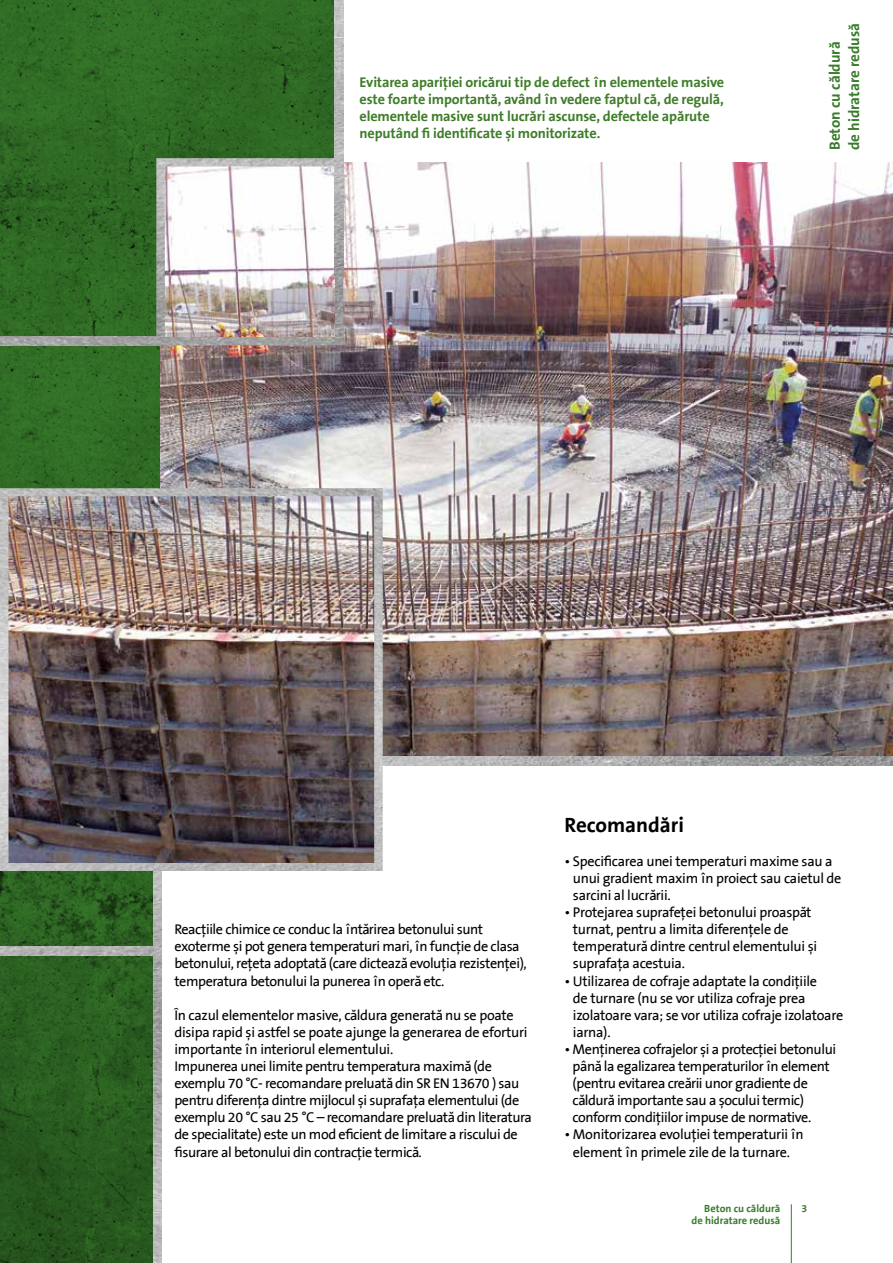
<style>
.page{position:relative;width:893px;height:1263px;background:#fff}
.page>*{position:absolute;margin:0;border:0;box-sizing:border-box;transform-origin:0 0}
.t1{font:21px "The Sans B7 Bold ROM";color:#000}
.t2{font:15px/19.5px "The Sans B7 Bold ROM";color:#387c2b}
.t3{font:14.25px/17.1px "The Sans B5 Plain ROM";letter-spacing:-.03em;color:#000}
.t4{font:14.25px/17.1px "The Sans B7 Bold ROM";letter-spacing:-.01em;color:#3f7d2a}
.t5{font:10.5px "The Sans B7 Bold ROM";color:#387c2b}
</style>
<div class="page">
<svg style="left:0;top:345px;width:161px;height:918px;background:#2c6022"></svg>
<svg style="left:0;top:0;width:335px;height:337px;background:#2f6824"></svg>
<img style="left:161px;top:163px;width:732px;height:594px">
<img style="left:156px;top:158px;width:187px;height:187px">
<img style="left:335px;top:0;width:8px;height:277px">
<img style="left:0;top:337px;width:161px;height:8px">
<img style="left:153px;top:871px;width:9px;height:392px">
<img style="left:383px;top:757px;width:510px;height:8px">
<img style="left:0;top:488px;width:383px;height:383px">
<img style="left:0;top:947px;width:161px;height:8px">
<hr style="left:791px;top:1204px;width:1px;height:59px;background:#387c2b">
<p class="t4" style="left:360px;top:74px;width:366px">Evitarea apariției oricărui tip de defect în elementele masive este foarte importantă, având în vedere faptul că, de regulă, elementele masive sunt lucrări ascunse, defectele apărute neputând fi identificate și monitorizate.</p>
<p class="t2" style="left:825px;top:150px;width:128px;rotate:-90deg">Beton cu căldură de hidratare redusă</p>
<p class="t3" style="left:174px;top:921px;width:354px">Reacțiile chimice ce conduc la întărirea betonului sunt exoterme și pot genera temperaturi mari, în funcție de clasa betonului, rețeta adoptată (care dictează evoluția rezistenței), temperatura betonului la punerea în operă etc.</p>
<p class="t3" style="left:174px;top:1007px;width:359px">În cazul elementelor masive, căldura generată nu se poate disipa rapid și astfel se poate ajunge la generarea de eforturi importante în interiorul elementului.<br>Impunerea unei limite pentru temperatura maximă (de exemplu 70 °C- recomandare preluată din SR EN 13670 ) sau pentru diferența dintre mijlocul și suprafața elementului (de exemplu 20 °C sau 25 °C – recomandare preluată din literatura de specialitate) este un mod eficient de limitare a riscului de fisurare al betonului din contracție termică.</p>
<h1 class="t1" style="left:564px;top:813px;width:121px">Recomandări</h1>
<p class="t3" style="left:573px;top:853px;width:270px;text-indent:-9px">• Specificarea unei temperaturi maxime sau a unui gradient maxim în proiect sau caietul de sarcini al lucrării.</p>
<p class="t3" style="left:573px;top:904px;width:246px;text-indent:-9px">• Protejarea suprafeței betonului proaspăt turnat, pentru a limita diferențele de temperatură dintre centrul elementului și suprafața acestuia.</p>
<p class="t3" style="left:573px;top:973px;width:272px;text-indent:-9px">• Utilizarea de cofraje adaptate la condițiile<br>de turnare (nu se vor utiliza cofraje prea izolatoare vara; se vor utiliza cofraje izolatoare iarna).</p>
<p class="t3" style="left:573px;top:1041px;width:265px;text-indent:-8px">• Menținerea cofrajelor și a protecției betonului până la egalizarea temperaturilor în element (pentru evitarea creării unor gradiente de căldură importante sau a șocului termic) conform condițiilor impuse de normative.</p>
<p class="t3" style="left:564px;top:1126px;width:241px;text-align:center">• Monitorizarea evoluției temperaturii în element în primele zile de la turnare.</p>
<p class="t5" style="left:704px;top:1202px;width:78px">Beton cu căldură</p>
<p class="t5" style="left:801px;top:1202px;width:7px">3</p>
<p class="t5" style="left:692px;top:1214px;width:90px">de hidratare redusă</p>
</div>
